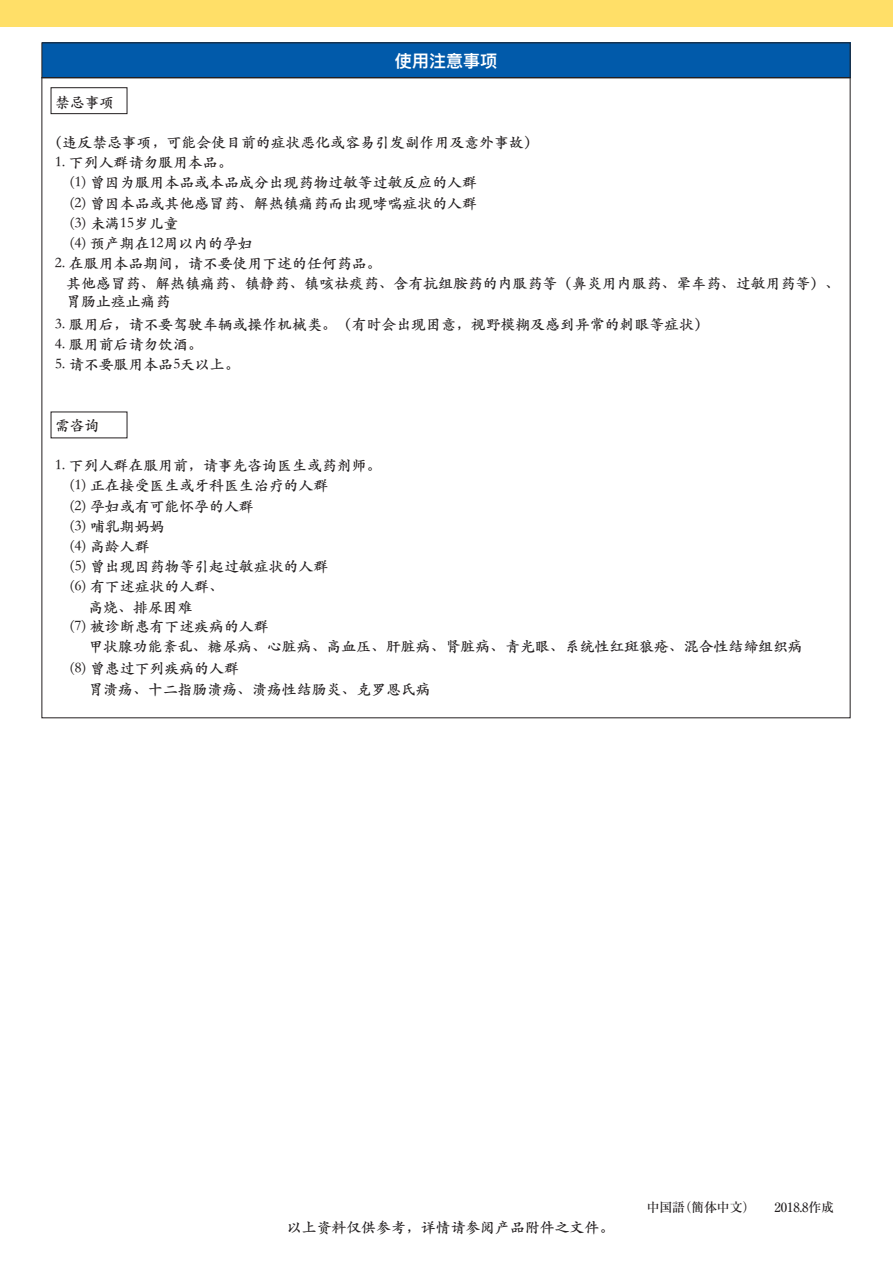
<style>
.page{position:relative;width:893px;height:1263px;background:#fff}
.page>*{position:absolute;margin:0;border:0;box-sizing:border-box;transform-origin:0 0}
.t1{font:600 16.95px "Ping Fang TC";color:#fff}
.t2{font:700 14.85px/20.2px "ST Kaiti SC";color:#231f20}
.t3{font:500 12.75px "Ryumin Pro";color:#231f20}
</style>
<div class="page">
<div style="left:42px;top:43px;width:808px;height:35px;background:#015aaa"></div>
<div style="left:51px;top:87px;width:76px;height:27px;border:1px solid #231f20"></div>
<div style="left:0;top:0;width:892px;height:26px;background:#ffdf68"></div>
<p class="t1" style="left:395px;top:50px;width:104px">使用注意事项</p>
<p class="t2" style="left:55px;top:91px;width:61px">禁忌事项</p>
<p class="t2" style="left:48px;top:132px;width:493px">（违反禁忌事项，可能会使目前的症状恶化或容易引发副作用及意外事故）</p>
<p class="t2" style="left:70px;top:152px;width:409px;text-indent:-15px">1. 下列人群请勿服用本品。<br>(1) 曾因为服用本品或本品成分出现药物过敏等过敏反应的人群(2) 曾因本品或其他感冒药、解热镇痛药而出现哮喘症状的人群(3) 未满15岁儿童<br>(4) 预产期在12周以内的孕妇</p>
<p class="t2" style="left:66px;top:253px;width:775px;text-indent:-11px">2. 在服用本品期间，请不要使用下述的任何药品。<br>其他感冒药、解热镇痛药、镇静药、镇咳祛痰药、含有抗组胺药的内服药等（鼻炎用内服药、晕车药、过敏用药等）、</p>
<p class="t2" style="left:66px;top:291px;width:106px">胃肠止痉止痛药</p>
<p class="t2" style="left:55px;top:313px;width:655px">3. 服用后，请不要驾驶车辆或操作机械类。（有时会出现困意，视野模糊及感到异常的刺眼等症状）</p>
<p class="t2" style="left:55px;top:334px;width:149px">4. 服用前后请勿饮酒。</p>
<p class="t2" style="left:55px;top:354px;width:186px">5. 请不要服用本品5天以上。</p>
<p class="t2" style="left:55px;top:414px;width:46px">需咨询</p>
<p class="t2" style="left:55px;top:455px;width:328px">1. 下列人群在服用前，请事先咨询医生或药剂师。</p>
<p class="t2" style="left:70px;top:475px;width:260px">(1) 正在接受医生或牙科医生治疗的人群</p>
<p class="t2" style="left:70px;top:495px;width:185px">(2) 孕妇或有可能怀孕的人群</p>
<p class="t2" style="left:70px;top:515px;width:96px">(3) 哺乳期妈妈</p>
<p class="t2" style="left:70px;top:536px;width:81px">(4) 高龄人群</p>
<p class="t2" style="left:70px;top:556px;width:260px">(5) 曾出现因药物等引起过敏症状的人群</p>
<p class="t2" style="left:70px;top:576px;width:156px">(6) 有下述症状的人群、</p>
<p class="t2" style="left:88px;top:596px;width:106px">高烧、排尿困难</p>
<p class="t2" style="left:70px;top:615px;width:200px">(7) 被诊断患有下述疾病的人群</p>
<p class="t2" style="left:88px;top:635px;width:716px">甲状腺功能紊乱、糖尿病、心脏病、高血压、肝脏病、肾脏病、青光眼、系统性红斑狼疮、混合性结缔组织病</p>
<p class="t2" style="left:88px;top:658px;width:344px;text-indent:-19px">(8) 曾患过下列疾病的人群<br>胃溃疡、十二指肠溃疡、溃疡性结肠炎、克罗恩氏病</p>
<p class="t2" style="left:287px;top:1217px;width:329px">以上资料仅供参考，详情请参阅产品附件之文件。</p>
<p class="t3" style="left:621px;top:1197px;width:214px">　　中国語（簡体中文）　　2018.8作成</p>
</div>
